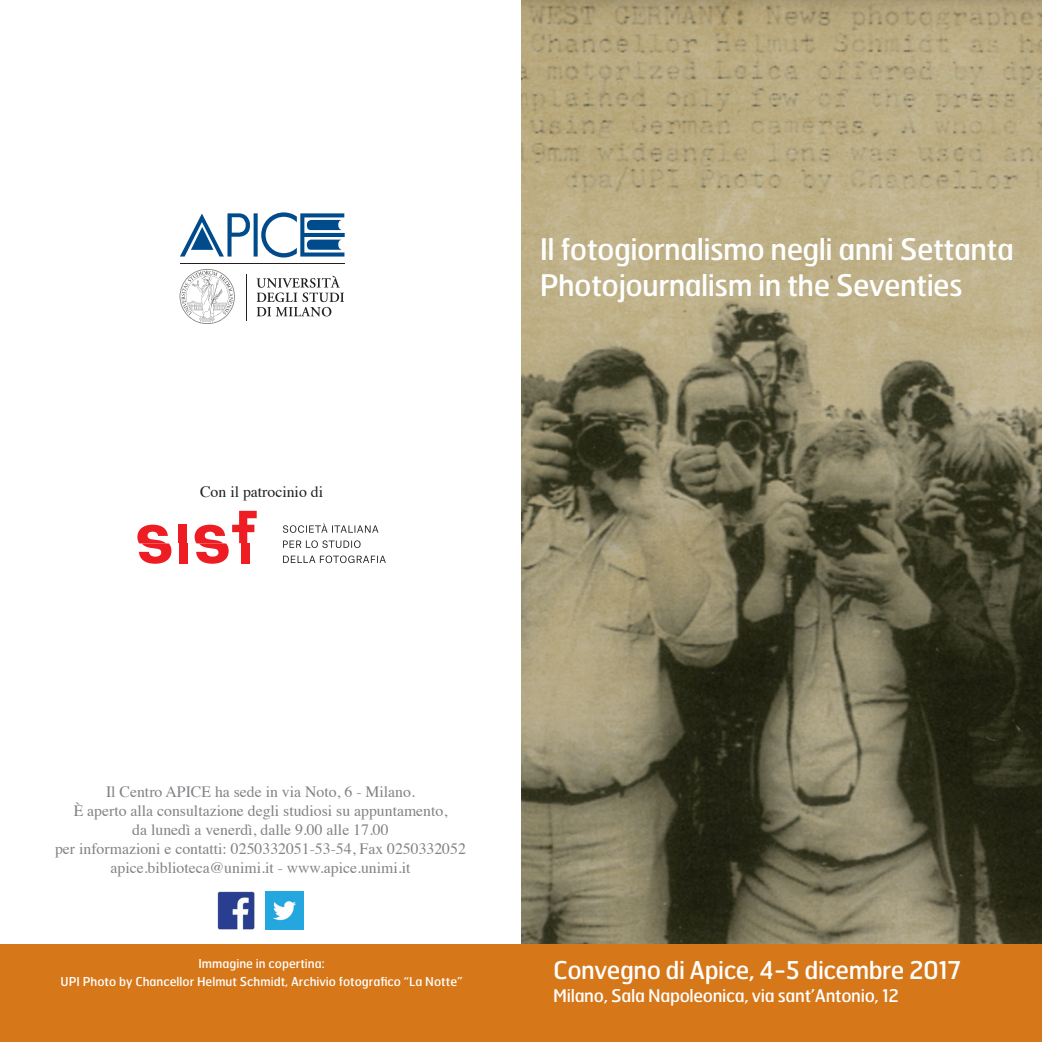
<style>
.page{position:relative;width:1042px;height:1042px;background:#fff}
.page>*{position:absolute;margin:0;border:0;box-sizing:border-box;transform-origin:0 0}
.Titoletto{font:29.75px "Hermes";letter-spacing:-.02em;color:#fff}
.Normale{font:24.5px "Hermes";letter-spacing:-.02em;color:#fff}
.Normale-2{font:17.5px "Hermes";letter-spacing:-.02em;color:#fff}
.t1{font:15.75px "Times";color:#808285}
.t2{font:15.75px "Times";color:#231f20}
.t3{font:12.25px "Hermes";color:#fff}
</style>
<div class="page">
<img style="left:521px;top:0;width:521px;height:944px">
<div style="left:0;top:944px;width:1042px;height:98px;background:#d67719"></div>
<svg style="left:254px;top:213px;width:4px;height:43px"></svg>
<svg style="left:180px;top:213px;width:70px;height:43px"></svg>
<svg style="left:261px;top:212px;width:84px;height:45px"></svg>
<svg style="left:180px;top:269px;width:55px;height:55px"></svg>
<hr style="left:246px;top:274px;width:1px;height:46px;background:#231f20">
<svg style="left:257px;top:276px;width:87px;height:40px"></svg>
<hr style="left:180px;top:263px;width:164px;height:1px;background:#231f20">
<img style="left:217px;top:891px;width:38px;height:38px">
<img style="left:266px;top:891px;width:38px;height:38px">
<svg style="left:283px;top:555px;width:103px;height:8px"></svg>
<svg style="left:283px;top:540px;width:77px;height:8px"></svg>
<svg style="left:283px;top:523px;width:95px;height:10px"></svg>
<div style="left:180px;top:543px;width:8px;height:20px;background:#ee1d23"></div>
<div style="left:178px;top:524px;width:8px;height:19px;background:#ee1d23"></div>
<svg style="left:137px;top:525px;width:34px;height:39px"></svg>
<svg style="left:195px;top:511px;width:62px;height:53px"></svg>
<p class="t2" style="left:200px;top:477px;width:124px">Con il patrocinio di</p>
<p class="Titoletto" style="left:540px;top:230px;width:475px">Il fotogiornalismo negli anni Settanta</p>
<p class="Titoletto" style="left:540px;top:266px;width:425px">Photojournalism in the Seventies</p>
<p class="t1" style="left:106px;top:777px;width:310px">Il Centro APICE ha sede in via Noto, 6 - Milano.</p>
<p class="t1" style="left:74px;top:796px;width:375px">È aperto alla consultazione degli studiosi su appuntamento,</p>
<p class="t1" style="left:132px;top:815px;width:258px">da lunedì a venerdì, dalle 9.00 alle 17.00</p>
<p class="t1" style="left:55px;top:834px;width:412px">per informazioni e contatti: 0250332051-53-54, Fax 0250332052</p>
<p class="t1" style="left:110px;top:853px;width:301px">apice.biblioteca@unimi.it - www.apice.unimi.it</p>
<p class="t3" style="left:198px;top:956px;width:128px">Immagine in copertina:</p>
<p class="t3" style="left:61px;top:973px;width:403px">UPI Photo by Chancellor Helmut Schmidt, Archivio fotografico “La Notte”</p>
<p class="Normale" style="left:553px;top:954px;width:410px">Convegno di Apice, 4-5 dicembre 2017</p>
<p class="Normale-2" style="left:553px;top:985px;width:347px">Milano, Sala Napoleonica, via sant’Antonio, 12</p>
</div>
